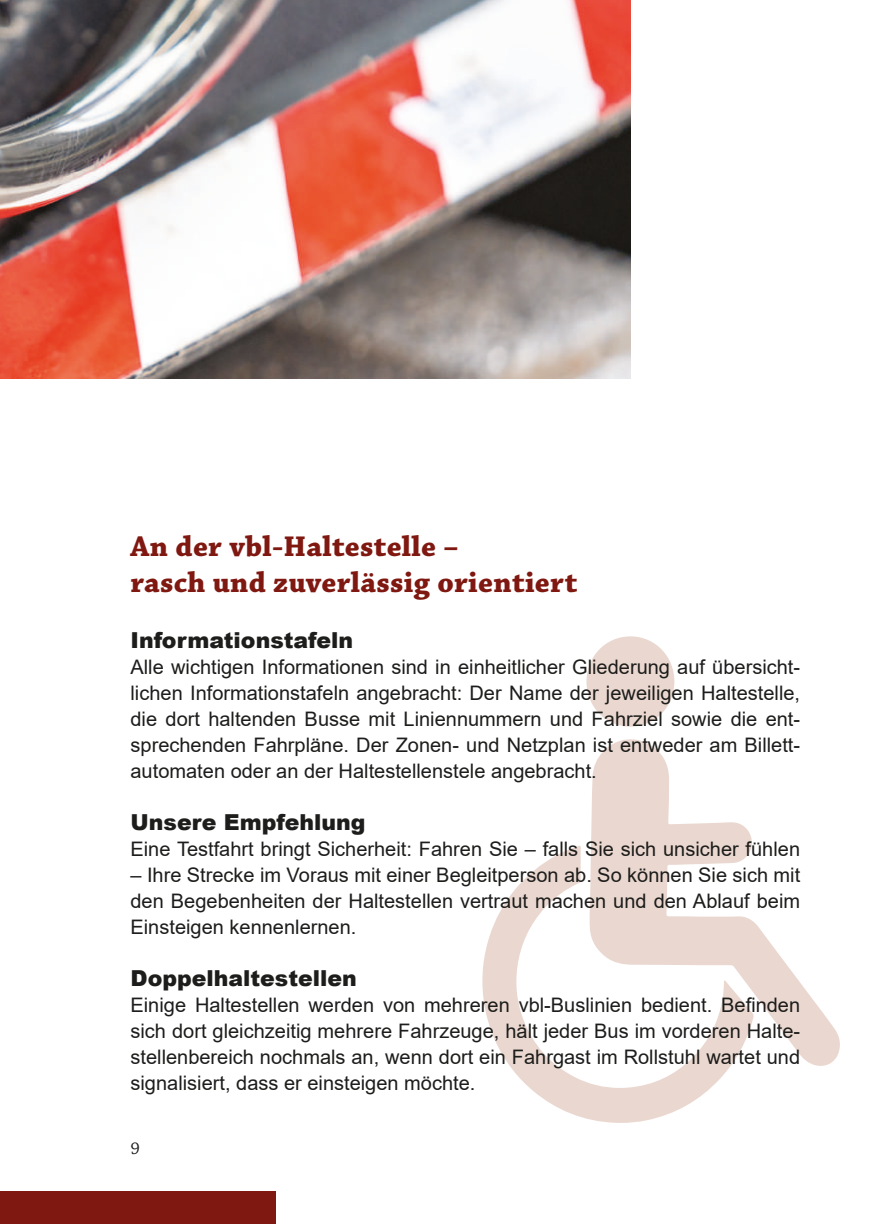
<style>
.page{position:relative;width:874px;height:1225px;background:#fff}
.page>*{position:absolute;margin:0;border:0;box-sizing:border-box;transform-origin:0 0}
.t1{font:700 30px/36px "Chaparral Pro";letter-spacing:.01em;color:#7f1810}
.t2{font:900 22px "Arial";color:#1d1d1b}
.t3{font:20px/26px "Arial";color:#1d1d1b;text-align:justify}
.t4{font:18px "Chaparral Pro";color:#1d1d1b}
</style>
<div class="page">
<img style="left:0;top:0;width:630px;height:378px">
<svg style="left:591px;top:739px;width:249px;height:327px"></svg>
<svg style="left:482px;top:845px;width:271px;height:278px"></svg>
<svg style="left:586px;top:636px;width:88px;height:90px"></svg>
<div style="left:0;top:1192px;width:275px;height:32px;background:#7f1810"></div>
<h1 class="t1" style="left:130px;top:529px;width:448px">An der vbl-Haltestelle –<br>rasch und zuverlässig orientiert</h1>
<p class="t2" style="left:130px;top:624px;width:224px">Informationstafeln</p>
<p class="t3" style="left:130px;top:654px;width:670px">Alle wichtigen Informationen sind in einheitlicher Gliederung auf übersicht&shy;lichen Informationstafeln angebracht: Der Name der jeweiligen Haltestelle, die dort haltenden Busse mit Liniennummern und Fahrziel sowie die ent&shy;sprechenden Fahrpläne. Der Zonen- und Netzplan ist entweder am Billett&shy;automaten oder an der Haltestellenstele angebracht.</p>
<p class="t2" style="left:130px;top:806px;width:236px">Unsere Empfehlung</p>
<p class="t3" style="left:130px;top:836px;width:670px">Eine Testfahrt bringt Sicherheit: Fahren Sie – falls Sie sich unsicher fühlen</p>
<p class="t3" style="left:130px;top:862px;width:670px">– Ihre Strecke im Voraus mit einer Begleitperson ab. So können Sie sich mit den Begebenheiten der Haltestellen vertraut machen und den Ablauf beim Einsteigen kennenlernen.</p>
<p class="t2" style="left:130px;top:962px;width:228px">Doppelhaltestellen</p>
<p class="t3" style="left:130px;top:992px;width:670px">Einige Haltestellen werden von mehreren vbl-Buslinien bedient. Befinden sich dort gleichzeitig mehrere Fahrzeuge, hält jeder Bus im vorderen Halte&shy;stellenbereich nochmals an, wenn dort ein Fahrgast im Rollstuhl wartet und signalisiert, dass er einsteigen möchte.</p>
<p class="t4" style="left:130px;top:1138px;width:11px">9</p>
</div>
